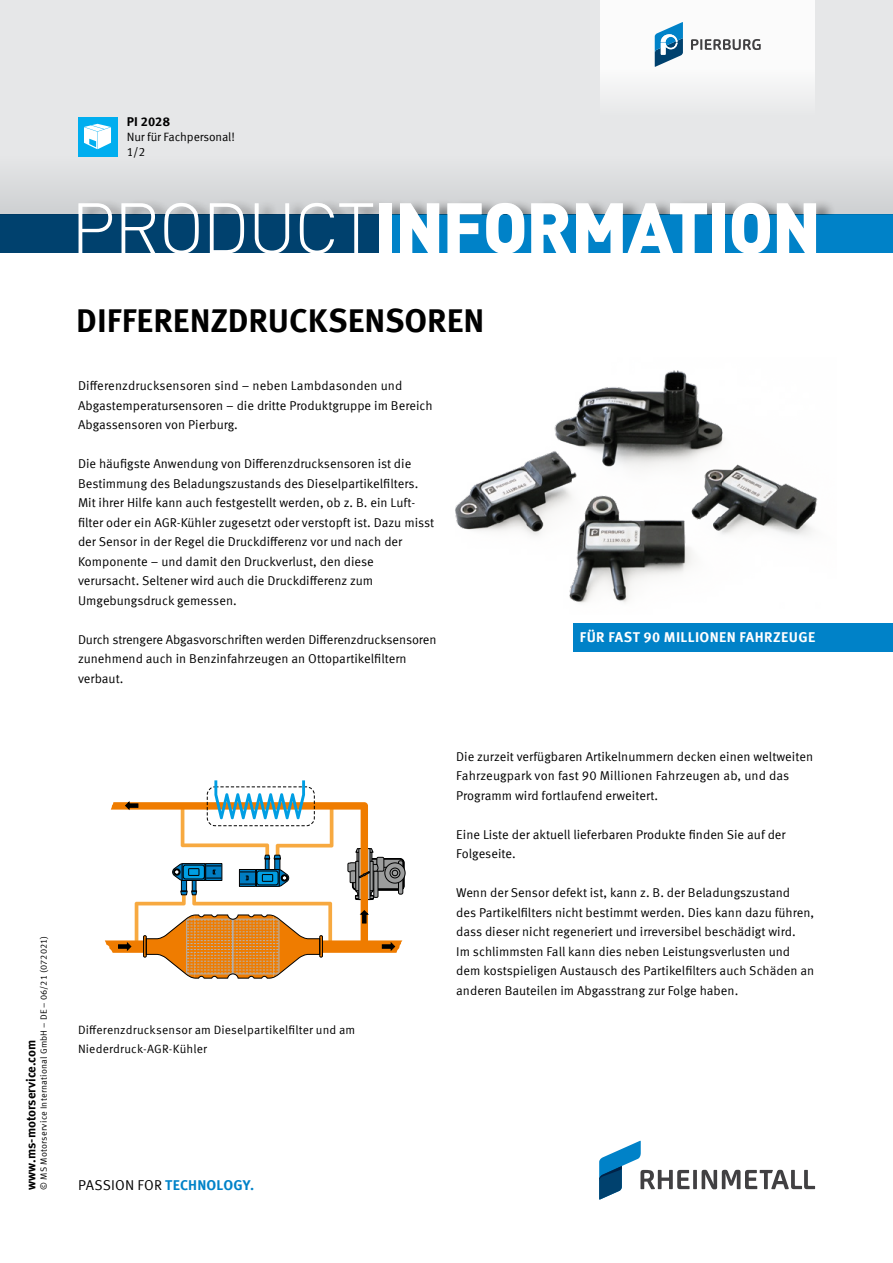
<style>
.page{position:relative;width:893px;height:1263px;background:#fff}
.page>*{position:absolute;margin:0;border:0;box-sizing:border-box;transform-origin:0 0}
.t1{font:900 70.5px "DIN Offc";letter-spacing:-.025em;color:#fff}
.t2{font:700 33px "Meta Offc Pro";color:#000}
.t3{font:700 14.25px "Meta Offc Pro";letter-spacing:.025em;color:#fff}
.t4{font:700 14.25px "Meta Offc Pro";letter-spacing:.01em;color:#0082c8}
.t5{font:12.75px/19.5px "Meta Offc Pro Norm";color:#000}
.t6{font:700 12.75px "Meta Offc Pro";color:#000}
.t7{font:12px/19.5px "Meta Offc Pro Norm";letter-spacing:.01em;color:#000}
.t8{font:12px "Meta Offc Pro Norm";letter-spacing:-.01em;color:#000}
.t9{font:9px "Meta Offc Pro Norm";letter-spacing:.02em;color:#000}
.s1{font-weight:300}
.s2{font-family:"Meta Offc Pro Norm";font-weight:400;color:#000}
</style>
<div class="page">
<div style="left:0;top:0;width:893px;height:224px;background:#e6e7e8"></div>
<div style="left:0;top:214px;width:893px;height:39px;background:#00416e"></div>
<div style="left:386px;top:214px;width:507px;height:39px;background:#0082c8"></div>
<div style="left:0;top:156px;width:893px;height:58px;background:#dcdedf"></div>
<div style="left:80px;top:198px;width:756px;height:16px;background:#000;opacity:.4"></div>
<div style="left:78px;top:117px;width:39px;height:39px;background:#00aeef"></div>
<svg style="left:84px;top:124px;width:27px;height:25px"></svg>
<div style="left:600px;top:0;width:215px;height:117px;background:linear-gradient(to bottom,#fff,#edeeef)"></div>
<svg style="left:691px;top:39px;width:70px;height:11px"></svg>
<svg style="left:655px;top:22px;width:28px;height:45px"></svg>
<svg style="left:599px;top:1141px;width:216px;height:58px"></svg>
<img style="left:455px;top:370px;width:363px;height:233px">
<div style="left:385px;top:863px;width:20px;height:20px;border:1px solid #000;border-radius:50%"></div>
<svg style="left:105px;top:780px;width:299px;height:198px"></svg>
<div style="left:573px;top:623px;width:320px;height:29px;background:#0082c8"></div>
<p class="t9" style="left:37px;top:1189px;width:255px;rotate:-90deg">© MS Motorservice International GmbH – DE – 06/21 (072021)</p>
<p class="t6" style="left:21px;top:1189px;width:151px;rotate:-90deg">www.ms-motorservice.com</p>
<p class="t6" style="left:127px;top:111px;width:45px">PI 2028</p>
<p class="t8" style="left:127px;top:128px;width:110px">Nur für Fachpersonal!</p>
<p class="t7" style="left:127px;top:141px;width:20px">1/2</p>
<h1 class="t1" style="left:71px;top:181px;width:752px"><span class="s1">PRODUCT</span>INFORMATION</h1>
<h2 class="t2" style="left:76px;top:294px;width:410px">DIFFERENZDRUCKSENSOREN</h2>
<p class="t5" style="left:78px;top:375px;width:356px">Differenzdrucksensoren sind – neben Lambdasonden und<br>Abgastemperatursensoren – die dritte Produktgruppe im Bereich<br>Abgassensoren von Pierburg.</p>
<p class="t5" style="left:78px;top:453px;width:358px">Die häufigste Anwendung von Differenzdrucksensoren ist die Bestimmung des Beladungszustands des Dieselpartikelfilters.<br>Mit ihrer Hilfe kann auch festgestellt werden, ob z. B. ein Luft&shy;filter oder ein AGR-Kühler zugesetzt oder verstopft ist. Dazu misst der Sensor in der Regel die Druckdifferenz vor und nach der Komponente – und damit den Druckverlust, den diese verursacht. Seltener wird auch die Druckdifferenz zum Umgebungsdruck gemessen.</p>
<p class="t5" style="left:78px;top:628px;width:360px">Durch strengere Abgasvorschriften werden Differenzdrucksensoren zunehmend auch in Benzinfahrzeugen an Ottopartikelfiltern verbaut.</p>
<p class="t3" style="left:580px;top:626px;width:237px">FÜR FAST 90 MILLIONEN FAHRZEUGE</p>
<p class="t7" style="left:78px;top:1019px;width:279px">Differenzdrucksensor am Dieselpartikelfilter und am<br>Niederdruck-AGR-Kühler</p>
<p class="t4" style="left:78px;top:1173px;width:178px"><span class="s2">PASSION FOR</span> TECHNOLOGY.</p>
<p class="t5" style="left:456px;top:746px;width:358px">Die zurzeit verfügbaren Artikelnummern decken einen weltweiten<br>Fahrzeugpark von fast 90 Millionen Fahrzeugen ab, und das<br>Programm wird fortlaufend erweitert.</p>
<p class="t5" style="left:456px;top:824px;width:331px">Eine Liste der aktuell lieferbaren Produkte finden Sie auf der<br>Folgeseite.</p>
<p class="t5" style="left:456px;top:882px;width:360px">Wenn der Sensor defekt ist, kann z. B. der Beladungszustand<br>des Partikelfilters nicht bestimmt werden. Dies kann dazu führen, dass dieser nicht regeneriert und irreversibel beschädigt wird.<br>Im schlimmsten Fall kann dies neben Leistungsverlusten und dem kostspieligen Austausch des Partikelfilters auch Schäden an anderen Bauteilen im Abgasstrang zur Folge haben.</p>
</div>
